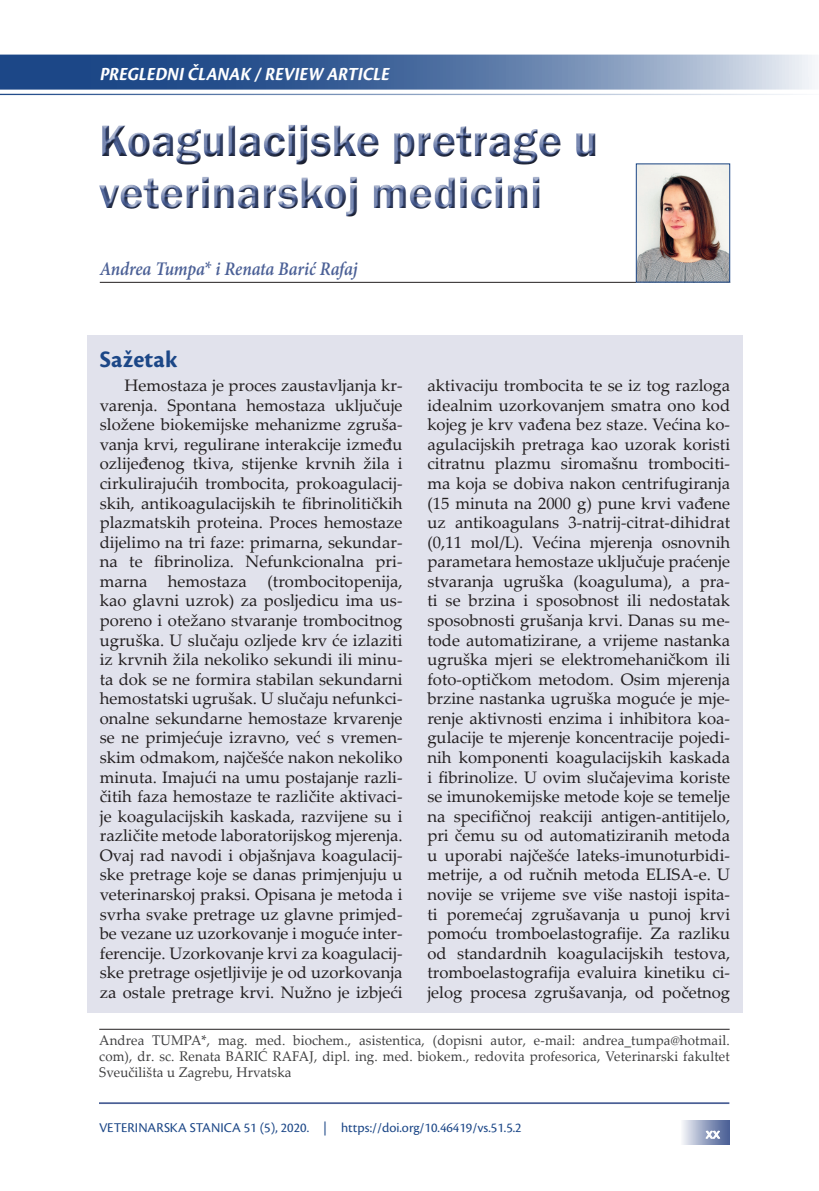
<style>
.page{position:relative;width:819px;height:1191px;background:#fff}
.page>*{position:absolute;margin:0;border:0;box-sizing:border-box;transform-origin:0 0}
.t1{font:600 45.5px/52.5px "Franklin Gothic";color:#4b6096}
.PODNASLOV{font:700 24.5px "Cronos Pro";letter-spacing:.01em;color:#1c4787}
.heder_lijevi{font:italic 700 19.25px "Cronos Pro";color:#fff;scale:.9 1}
.autor{font:italic 600 19.25px "Minion Pro";letter-spacing:-.01em;color:#4b6096;scale:.9 1}
.TEKST{font:16.62px/19.6px "Palatino Linotype";color:#231f20;text-align:justify}
.t2{font:15.75px "Cronos Pro";color:#fff}
.autori{font:14px/15.8px "Palatino Linotype";letter-spacing:.01em;color:#3e3e3f;text-align:justify;scale:.95 1}
.t3{font:14px "Cronos Pro";color:#1c4787}
.s1{font-family:"Palatino Linotype";font-weight:400;font-style:normal}
</style>
<div class="page">
<hr style="left:99px;top:1102px;width:630px;height:2px;background:#4b6096">
<svg style="left:0;top:55px;width:815px;height:35px;background:#5d7ba9"></svg>
<hr style="left:0;top:94px;width:819px;height:1px;background:#1c4787">
<div style="left:680px;top:1120px;width:49px;height:25px;background:linear-gradient(to right,#f6f7fa,#435991)"></div>
<svg style="left:705px;top:1130px;width:15px;height:9px"></svg>
<svg style="left:102px;top:125px;width:494px;height:92px"></svg>
<hr style="left:100px;top:282px;width:630px;height:1px;background:#231f20">
<img style="left:637px;top:165px;width:91px;height:115px">
<div style="left:635px;top:163px;width:95px;height:119px;border:1px solid #1c4787"></div>
<hr style="left:99px;top:1029px;width:630px;height:1px;background:#231f20">
<div style="left:87px;top:335px;width:655px;height:677px;background:#e1e2ec"></div>
<p class="heder_lijevi" style="left:99px;top:63px;width:328px">PREGLEDNIČLANAK /REVIEW ARTICLE</p>
<h1 class="t1" style="left:99px;top:115px;width:500px">Koagulacijske pretrage u veterinarskoj medicini</h1>
<p class="autor" style="left:100px;top:256px;width:288px">Andrea Tumpa<span class="s1">*</span> i Renata Barić Rafaj</p>
<p class="PODNASLOV" style="left:100px;top:345px;width:79px">Sažetak</p>
<p class="TEKST" style="left:100px;top:375px;width:304px;text-indent:25px">Hemostaza je proces zaustavljanja kr&shy;varenja. Spontana hemostaza uključuje složene biokemijske mehanizme zgruša&shy;vanja krvi, regulirane interakcije između ozlijeđenog tkiva, stijenke krvnih žila i cirkulirajućih trombocita, prokoagulacij&shy;skih, antikoagulacijskih te fibrinolitičkih plazmatskih proteina. Proces hemostaze dijelimo na tri faze: primarna, sekundar&shy;na te fibrinoliza. Nefunkcionalna pri&shy;marna hemostaza (trombocitopenija, kao glavni uzrok) za posljedicu ima us&shy;poreno i otežano stvaranje trombocitnog ugruška. U slučaju ozljede krv će izlaziti iz krvnih žila nekoliko sekundi ili minu&shy;ta dok se ne formira stabilan sekundarni hemostatski ugrušak. U slučaju nefunkci&shy;onalne sekundarne hemostaze krvarenje se ne primjećuje izravno, već s vremen&shy;skim odmakom, najčešće nakon nekoliko minuta. Imajući na umu postajanje razli&shy;čitih faza hemostaze te različite aktivaci&shy;je koagulacijskih kaskada, razvijene su i različite metode laboratorijskog mjerenja.<br>Ovaj rad navodi i objašnjava koagulacij&shy;ske pretrage koje se danas primjenjuju u veterinarskoj praksi. Opisana je metoda i svrha svake pretrage uz glavne primjed&shy;be vezane uz uzorkovanje i moguće inter&shy;ferencije. Uzorkovanje krvi za koagulacij&shy;ske pretrage osjetljivije je od uzorkovanja za ostale pretrage krvi. Nužno je izbjeći</p>
<p class="TEKST" style="left:427px;top:375px;width:304px">aktivaciju trombocita te se iz tog razloga idealnim uzorkovanjem smatra ono kod kojeg je krv vađena bez staze. Većina ko&shy;agulacijskih pretraga kao uzorak koristi citratnu plazmu siromašnu trombociti&shy;ma koja se dobiva nakon centrifugiranja (15 minuta na 2000 g) pune krvi vađene uz antikoagulans 3-natrij-citrat-dihidrat (0,11 mol/L). Većina mjerenja osnovnih parametara hemostaze uključuje praćenje stvaranja ugruška (koaguluma), a pra&shy;ti se brzina i sposobnost ili nedostatak sposobnosti grušanja krvi. Danas su me&shy;tode automatizirane, a vrijeme nastanka ugruška mjeri se elektromehaničkom ili foto-optičkom metodom. Osim mjerenja brzine nastanka ugruška moguće je mje&shy;renje aktivnosti enzima i inhibitora koa&shy;gulacije te mjerenje koncentracije pojedi&shy;nih komponenti koagulacijskih kaskada i fibrinolize. U ovim slučajevima koriste se imunokemijske metode koje se temelje na specifičnoj reakciji antigen-antitijelo, pri čemu su od automatiziranih metoda u uporabi najčešće lateks-imunoturbidi&shy;metrije, a od ručnih metoda ELISA-e. U novije se vrijeme sve više nastoji ispita&shy;ti poremećaj zgrušavanja u punoj krvi pomoću tromboelastografije. Za razliku od standardnih koagulacijskih testova, tromboelastografija evaluira kinetiku ci&shy;jelog procesa zgrušavanja, od početnog</p>
<p class="autori" style="left:99px;top:1032px;width:665px">Andrea TUMPA*, mag. med. biochem., asistentica, (dopisni autor, e-mail: andrea_tumpa@hotmail. com), dr. sc. Renata BARIĆ RAFAJ, dipl. ing. med. biokem., redovita profesorica, Veterinarski fakultet Sveučilišta u Zagrebu, Hrvatska</p>
<p class="t3" style="left:99px;top:1119px;width:424px">VETERINARSKA STANICA 51 (5), 2020. | https://doi.org/10.46419/vs.51.5.2</p>
<p class="t2" style="left:706px;top:1124px;width:15px">xx</p>
</div>
